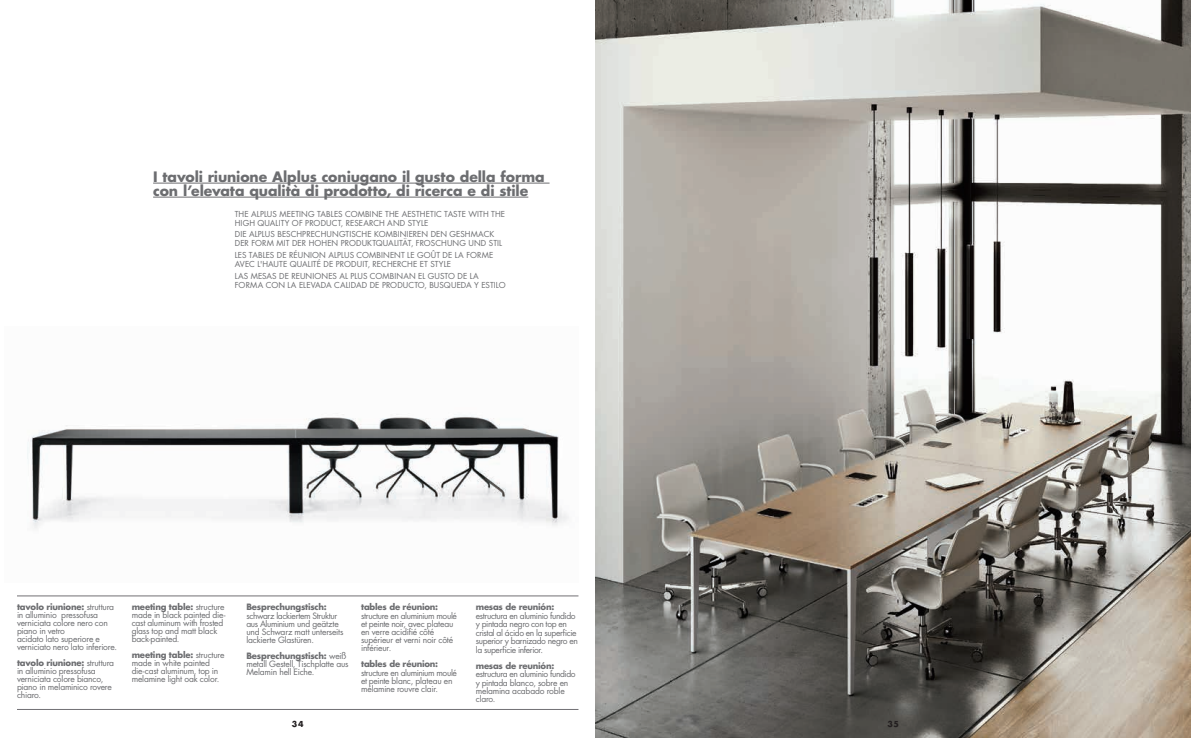
<style>
.page{position:relative;width:1191px;height:738px;background:#fff}
.page>*{position:absolute;margin:0;border:0;box-sizing:border-box;transform-origin:0 0}
.t1{font:700 14px/14px "Futura Std";letter-spacing:-.005em;color:#6c6d70}
.t2{font:8.5px/8px "Futura Std";letter-spacing:-.03em;color:#6c6d70}
.t3{font:700 8.5px "Futura Std";letter-spacing:-.025em;color:#6c6d70}
.t4{font:8px/9px "Futura Std";letter-spacing:.01em;color:#6c6d70}
.t5{font:700 8px "Futura";color:#231f20}
.s1{font-weight:700}
</style>
<div class="page">
<img style="left:595px;top:0;width:596px;height:737px">
<img style="left:27px;top:414px;width:542px;height:115px">
<hr style="left:17px;top:595px;width:561px;height:1px;background:#717074">
<hr style="left:17px;top:708px;width:561px;height:1px;background:#717074">
<hr style="left:153px;top:183px;width:396px;height:1px;background:#6c6d70">
<hr style="left:153px;top:197px;width:375px;height:1px;background:#6c6d70">
<h1 class="t1" style="left:153px;top:169px;width:393px">I tavoli riunione Alplus coniugano il gusto della forma con l’elevata qualità di prodotto, di ricerca e di stile</h1>
<p class="t4" style="left:235px;top:209px;width:272px">THE ALPLUS MEETING TABLES COMBINE THE AESTHETIC TASTE WITH THE<br>HIGH QUALITY OF PRODUCT, RESEARCH AND STYLE</p>
<p class="t4" style="left:235px;top:230px;width:269px">DIE ALPLUS BESCHPRECHUNGTISCHE KOMBINIEREN DEN GESHMACK<br>DER FORM MIT DER HOHEN PRODUKTQUALITÄT, FROSCHUNG UND STIL</p>
<p class="t4" style="left:235px;top:251px;width:260px">LES TABLES DE RÉUNION ALPLUS COMBINENT LE GOÛT DE LA FORME<br>AVEC L'HAUTE QUALITÉ DE PRODUIT, RECHERCHE ET STYLE</p>
<p class="t4" style="left:235px;top:271px;width:272px">LAS MESAS DE REUNIONES AL PLUS COMBINAN EL GUSTO DE LA<br>FORMA CON LA ELEVADA CALIDAD DE PRODUCTO, BUSQUEDA Y ESTILO</p>
<p class="t2" style="left:17px;top:602px;width:102px"><span class="s1">tavolo riunione:</span> struttura in alluminio pressofusa verniciata colore nero con piano in vetro<br>acidato lato superiore e verniciato nero lato inferiore.</p>
<p class="t2" style="left:17px;top:658px;width:99px"><span class="s1">tavolo riunione:</span> struttura in alluminio pressofusa verniciata colore bianco, piano in melaminico rovere chiaro.</p>
<p class="t2" style="left:132px;top:602px;width:95px"><span class="s1">meeting table:</span> structure made in black painted die&shy;cast aluminum with frosted glass top and matt black back-painted.</p>
<p class="t2" style="left:132px;top:650px;width:94px"><span class="s1">meeting table:</span> structure made in white painted die-cast aluminum, top in melamine light oak color.</p>
<p class="t3" style="left:246px;top:600px;width:82px">Besprechungstisch:</p>
<p class="t2" style="left:246px;top:611px;width:99px">schwarz lackiertem Struktur aus Aluminium und geätzte und Schwarz matt unterseits lackierte Glastüren.</p>
<p class="t2" style="left:246px;top:651px;width:104px"><span class="s1">Besprechungstisch:</span> weiß metall Gestell, Tischplatte aus<br>Melamin hell Eiche.</p>
<p class="t3" style="left:361px;top:600px;width:79px">tables de réunion:</p>
<p class="t2" style="left:361px;top:611px;width:97px">structure en aluminium moulé et peinte noir, avec plateau en verre acidifié côté supérieur et verni noir côté inférieur.</p>
<p class="t3" style="left:361px;top:657px;width:79px">tables de réunion:</p>
<p class="t2" style="left:361px;top:668px;width:97px">structure en aluminium moulé et peinte blanc, plateau en mélamine rouvre clair.</p>
<p class="t3" style="left:476px;top:600px;width:80px">mesas de reunión:</p>
<p class="t2" style="left:476px;top:610px;width:104px;line-height:8.5px">estructura en aluminio fundido y pintada negro con top en cristal al ácido en la superficie superior y barnizado negro en la superficie inferior.</p>
<p class="t3" style="left:476px;top:659px;width:80px">mesas de reunión:</p>
<p class="t2" style="left:476px;top:669px;width:101px">estructura en aluminio fundido y pintada blanco, sobre en melamina acabado roble claro.</p>
<p class="t5" style="left:292px;top:718px;width:13px">34</p>
<p class="t5" style="left:887px;top:718px;width:13px">35</p>
</div>
